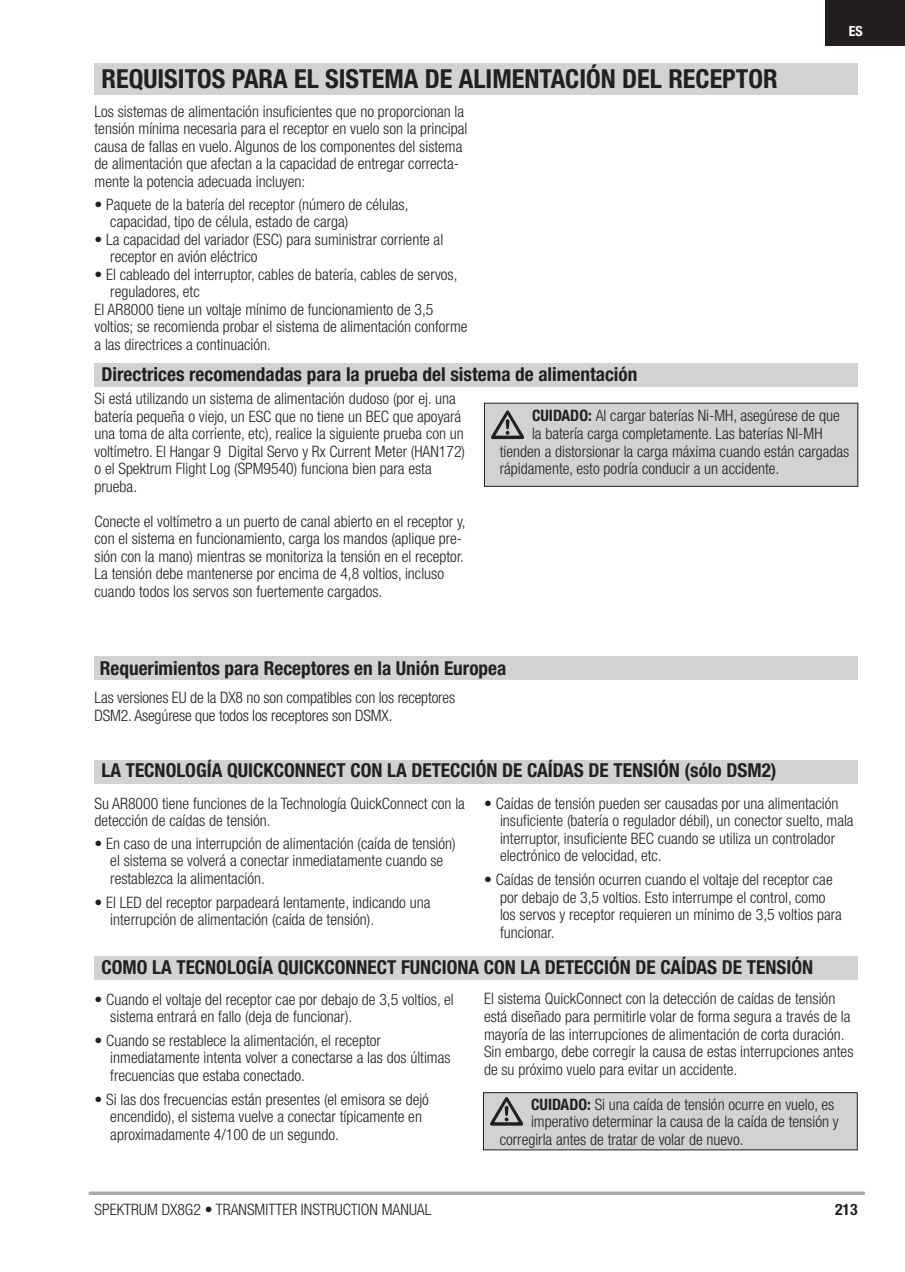
<style>
.page{position:relative;width:905px;height:1272px;background:#fff}
.page>*{position:absolute;margin:0;border:0;box-sizing:border-box;transform-origin:0 0}
.t1{font:700 condensed 26.25px "Helvetica Neue LT Std";color:#231f20}
.t2{font:700 condensed 19.25px "Helvetica Neue LT Std";color:#231f20}
.t3{font:300 condensed 15.75px/17.5px "Helvetica Neue LT Std";color:#231f20}
.t4{font:700 condensed 15.75px "Helvetica Neue LT Std";color:#231f20}
.t5{font:700 condensed 14px "Helvetica Neue LT Std";color:#fff}
.s1{font-weight:700}
</style>
<div class="page">
<svg style="left:90px;top:1191px;width:773px;height:4px;background:#b2b3b6"></svg>
<div style="left:825px;top:0;width:80px;height:45px;background:#231f20"></div>
<div style="left:483px;top:1092px;width:374px;height:58px;background:#d1d2d4"></div>
<div style="left:483px;top:1092px;width:374px;height:58px;border:1px solid #231f20"></div>
<div style="left:484px;top:403px;width:373px;height:83px;background:#d1d2d4"></div>
<div style="left:484px;top:403px;width:374px;height:84px;border:1px solid #231f20"></div>
<svg style="left:490px;top:1097px;width:33px;height:28px"></svg>
<svg style="left:491px;top:410px;width:33px;height:29px"></svg>
<div style="left:94px;top:63px;width:763px;height:31px;background:#d1d2d4"></div>
<div style="left:94px;top:656px;width:763px;height:24px;background:#d1d2d4"></div>
<div style="left:94px;top:363px;width:763px;height:24px;background:#d1d2d4"></div>
<div style="left:94px;top:760px;width:763px;height:23px;background:#d1d2d4"></div>
<div style="left:94px;top:956px;width:763px;height:24px;background:#d1d2d4"></div>
<h1 class="t1" style="left:102px;top:63px;width:677px">REQUISITOS PARA EL SISTEMA DE ALIMENTACIÓN DEL RECEPTOR</h1>
<p class="t3" style="left:94px;top:102px;width:374px">Los sistemas de alimentación insuficientes que no proporcionan la tensión mínima necesaria para el receptor en vuelo son la principal causa de fallas en vuelo. Algunos de los componentes del sistema de alimentación que afectan a la capacidad de entregar correcta&shy;mente la potencia adecuada incluyen:</p>
<p class="t3" style="left:110px;top:195px;width:300px;text-indent:-16px">• Paquete de la batería del receptor (número de células, capacidad, tipo de célula, estado de carga)</p>
<p class="t3" style="left:110px;top:230px;width:334px;text-indent:-16px">• La capacidad del variador (ESC) para suministrar corriente al receptor en avión eléctrico</p>
<p class="t3" style="left:94px;top:265px;width:364px">• El cableado del interruptor, cables de batería, cables de servos,</p>
<p class="t3" style="left:110px;top:283px;width:91px">reguladores, etc</p>
<p class="t3" style="left:94px;top:300px;width:340px">El AR8000 tiene un voltaje mínimo de funcionamiento de 3,5</p>
<p class="t3" style="left:94px;top:318px;width:374px">voltios; se recomienda probar el sistema de alimentación conforme</p>
<p class="t3" style="left:94px;top:335px;width:178px">a las directrices a continuación.</p>
<p class="t2" style="left:102px;top:362px;width:537px">Directrices recomendadas para la prueba del sistema de alimentación</p>
<p class="t5" style="left:848px;top:23px;width:15px">ES</p>
<p class="t3" style="left:95px;top:389px;width:372px">Si está utilizando un sistema de alimentación dudoso (por ej. una batería pequeña o viejo, un ESC que no tiene un BEC que apoyará una toma de alta corriente, etc), realice la siguiente prueba con un voltímetro. El Hangar 9 Digital Servo y Rx Current Meter (HAN172) o el Spektrum Flight Log (SPM9540) funciona bien para esta prueba.</p>
<p class="t3" style="left:95px;top:512px;width:373px">Conecte el voltímetro a un puerto de canal abierto en el receptor y, con el sistema en funcionamiento, carga los mandos (aplique pre&shy;sión con la mano) mientras se monitoriza la tensión en el receptor.<br>La tensión debe mantenerse por encima de 4,8 voltios, incluso cuando todos los servos son fuertemente cargados.</p>
<p class="t3" style="left:532px;top:407px;width:309px"><span class="s1">CUIDADO:</span> Al cargar baterías Ni-MH, asegúrese de que</p>
<p class="t3" style="left:532px;top:424px;width:292px">la batería carga completamente. Las baterías NI-MH</p>
<p class="t3" style="left:500px;top:442px;width:351px">tienden a distorsionar la carga máxima cuando están cargadas</p>
<p class="t3" style="left:500px;top:459px;width:281px">rápidamente, esto podría conducir a un accidente.</p>
<p class="t2" style="left:100px;top:656px;width:408px">Requerimientos para Receptores en la Unión Europea</p>
<p class="t3" style="left:95px;top:689px;width:362px">Las versiones EU de la DX8 no son compatibles con los receptores<br>DSM2. Asegúrese que todos los receptores son DSMX.</p>
<p class="t2" style="left:102px;top:758px;width:676px">LA TECNOLOGÍA QUICKCONNECT CON LA DETECCIÓN DE CAÍDAS DE TENSIÓN (sólo DSM2)</p>
<p class="t3" style="left:95px;top:794px;width:372px">Su AR8000 tiene funciones de la Technología QuickConnect con la detección de caídas de tensión.</p>
<p class="t3" style="left:110px;top:834px;width:347px;text-indent:-16px">• En caso de una interrupción de alimentación (caída de tensión) el sistema se volverá a conectar inmediatamente cuando se restablezca la alimentación.</p>
<p class="t3" style="left:110px;top:893px;width:321px;text-indent:-16px">• El LED del receptor parpadeará lentamente, indicando una interrupción de alimentación (caída de tensión).</p>
<p class="t3" style="left:500px;top:794px;width:355px;text-indent:-16px">• Caídas de tensión pueden ser causadas por una alimentación insuficiente (batería o regulador débil), un conector suelto, mala interruptor, insuficiente BEC cuando se utiliza un controlador electrónico de velocidad, etc.</p>
<p class="t3" style="left:500px;top:870px;width:343px;text-indent:-16px">• Caídas de tensión ocurren cuando el voltaje del receptor cae por debajo de 3,5 voltios. Esto interrumpe el control, como los servos y receptor requieren un mínimo de 3,5 voltios para funcionar.</p>
<p class="t2" style="left:102px;top:955px;width:713px">COMO LA TECNOLOGÍA QUICKCONNECT FUNCIONA CON LA DETECCIÓN DE CAÍDAS DE TENSIÓN</p>
<p class="t3" style="left:110px;top:990px;width:345px;text-indent:-16px">• Cuando el voltaje del receptor cae por debajo de 3,5 voltios, el sistema entrará en fallo (deja de funcionar).</p>
<p class="t3" style="left:110px;top:1031px;width:342px;text-indent:-16px">• Cuando se restablece la alimentación, el receptor inmediatamente intenta volver a conectarse a las dos últimas frecuencias que estaba conectado.</p>
<p class="t3" style="left:110px;top:1090px;width:320px;text-indent:-16px">• Si las dos frecuencias están presentes (el emisora se dejó encendido), el sistema vuelve a conectar típicamente en aproximadamente 4/100 de un segundo.</p>
<p class="t3" style="left:484px;top:990px;width:371px">El sistema QuickConnect con la detección de caídas de tensión está diseñado para permitirle volar de forma segura a través de la mayoría de las interrupciones de alimentación de corta duración.<br>Sin embargo, debe corregir la causa de estas interrupciones antes de su próximo vuelo para evitar un accidente.</p>
<p class="t3" style="left:531px;top:1095px;width:305px"><span class="s1">CUIDADO:</span> Si una caída de tensión ocurre en vuelo, es</p>
<p class="t3" style="left:531px;top:1112px;width:309px">imperativo determinar la causa de la caída de tensión y</p>
<p class="t3" style="left:500px;top:1130px;width:245px">corregirla antes de tratar de volar de nuevo.</p>
<p class="t3" style="left:94px;top:1200px;width:338px">SPEKTRUM DX8G2 • TRANSMITTER INSTRUCTION MANUAL</p>
<p class="t4" style="left:835px;top:1199px;width:24px">213</p>
</div>
